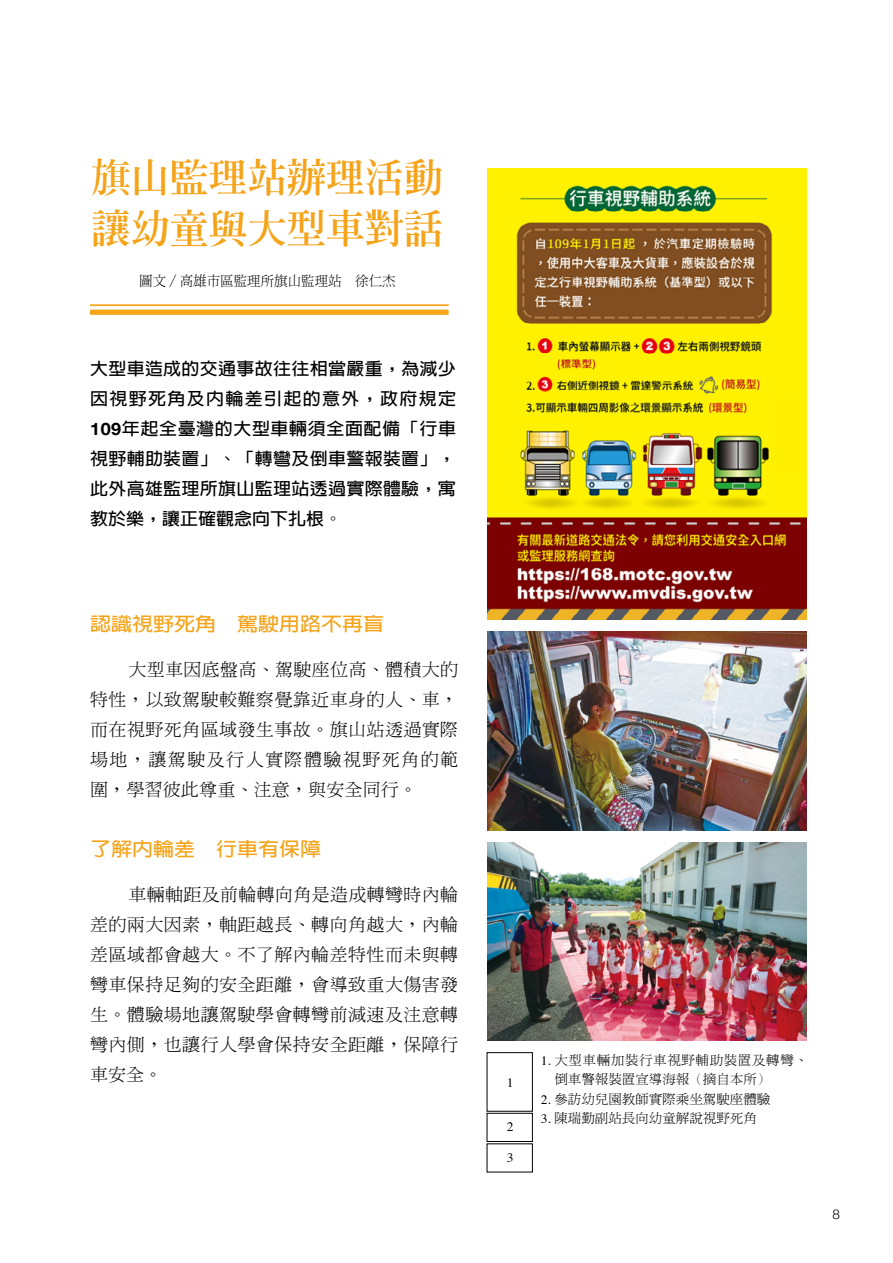
<style>
.page{position:relative;width:893px;height:1263px;background:#fff}
.page>*{position:absolute;margin:0;border:0;box-sizing:border-box;transform-origin:0 0}
.t1{font:800 39px/51px "AR Ming B5";color:#f5a41a}
.t2{font:700 18.9px "AR Hei B5";color:#f5a41a;scale:1.11 1}
.t3{font:300 17.1px/30px "AR Ming B5";letter-spacing:.025em;color:#000;text-align:justify;scale:1.05 1}
.t4{font:700 17.1px/30px "AR Hei B5";letter-spacing:.015em;color:#000;text-align:justify;scale:1.05 1}
.t5{font:300 13.5px "AR Ming B5";color:#000}
.t6{font:300 13.5px "Helvetica Neue";color:#000}
.t7{font:300 12.9px/19.5px "AR Ming B5";letter-spacing:.045em;color:#000;scale:1.05 1}
.t8{font:300 12.9px "AR Ming B5";color:#000;scale:1.05 1}
.t9{font:12.9px "Times";color:#000;scale:1.05 1}
.s1{font-family:"Helvetica Neue"}
.s2{font-family:"Times";font-weight:400}
</style>
<div class="page">
<img style="left:487px;top:632px;width:320px;height:198px">
<img style="left:487px;top:842px;width:320px;height:199px">
<img style="left:487px;top:169px;width:320px;height:451px">
<hr style="left:90px;top:304px;width:359px;height:2px;background:#f5a41a">
<div style="left:90px;top:310px;width:359px;height:5px;background:#f5a41a"></div>
<div style="left:487px;top:1113px;width:46px;height:29px;border:1px solid #000"></div>
<div style="left:487px;top:1052px;width:46px;height:59px;border:1px solid #000"></div>
<h1 class="t1" style="left:92px;top:152px;width:353px">旗山監理站辦理活動讓幼童與大型車對話</h1>
<p class="t5" style="left:139px;top:274px;width:258px">圖文／高雄市區監理所旗山監理站 徐仁杰</p>
<p class="t4" style="left:90px;top:353px;width:350px">大型車造成的交通事故往往相當嚴重，為減少因視野死角及內輪差引起的意外，政府規定<span class="s1">109</span>年起全臺灣的大型車輛須全面配備「行車視野輔助裝置」、「轉彎及倒車警報裝置」，此外高雄監理所旗山監理站透過實際體驗，寓教於樂，讓正確觀念向下扎根。</p>
<p class="t2" style="left:90px;top:615px;width:266px">認識視野死角 駕駛用路不再盲</p>
<p class="t3" style="left:90px;top:655px;width:352px;text-indent:38px">大型車因底盤高、駕駛座位高、體積大的特性，以致駕駛較難察覺靠近車身的人、車，而在視野死角區域發生事故。旗山站透過實際場地，讓駕駛及行人實際體驗視野死角的範圍，學習彼此尊重、注意，與安全同行。</p>
<p class="t2" style="left:90px;top:839px;width:210px">了解內輪差 行車有保障</p>
<p class="t3" style="left:90px;top:879px;width:352px;text-indent:38px">車輛軸距及前輪轉向角是造成轉彎時內輪差的兩大因素，軸距越長、轉向角越大，內輪差區域都會越大。不了解內輪差特性而未與轉彎車保持足夠的安全距離，會導致重大傷害發生。體驗場地讓駕駛學會轉彎前減速及注意轉彎內側，也讓行人學會保持安全距離，保障行車安全。</p>
<p class="t9" style="left:507px;top:1070px;width:8px">1</p>
<p class="t9" style="left:507px;top:1115px;width:8px">2</p>
<p class="t9" style="left:507px;top:1145px;width:8px">3</p>
<p class="t7" style="left:554px;top:1050px;width:243px;text-indent:-14px"><span class="s2">1.</span> 大型車輛加裝行車視野輔助裝置及轉彎、倒車警報裝置宣導海報（摘自本所）</p>
<p class="t8" style="left:541px;top:1092px;width:220px"><span class="s2">2.</span> 參訪幼兒園教師實際乘坐駕駛座體驗</p>
<p class="t8" style="left:541px;top:1112px;width:207px"><span class="s2">3.</span> 陳瑞勤副站長向幼童解說視野死角</p>
<p class="t6" style="left:833px;top:1203px;width:9px">8</p>
</div>
